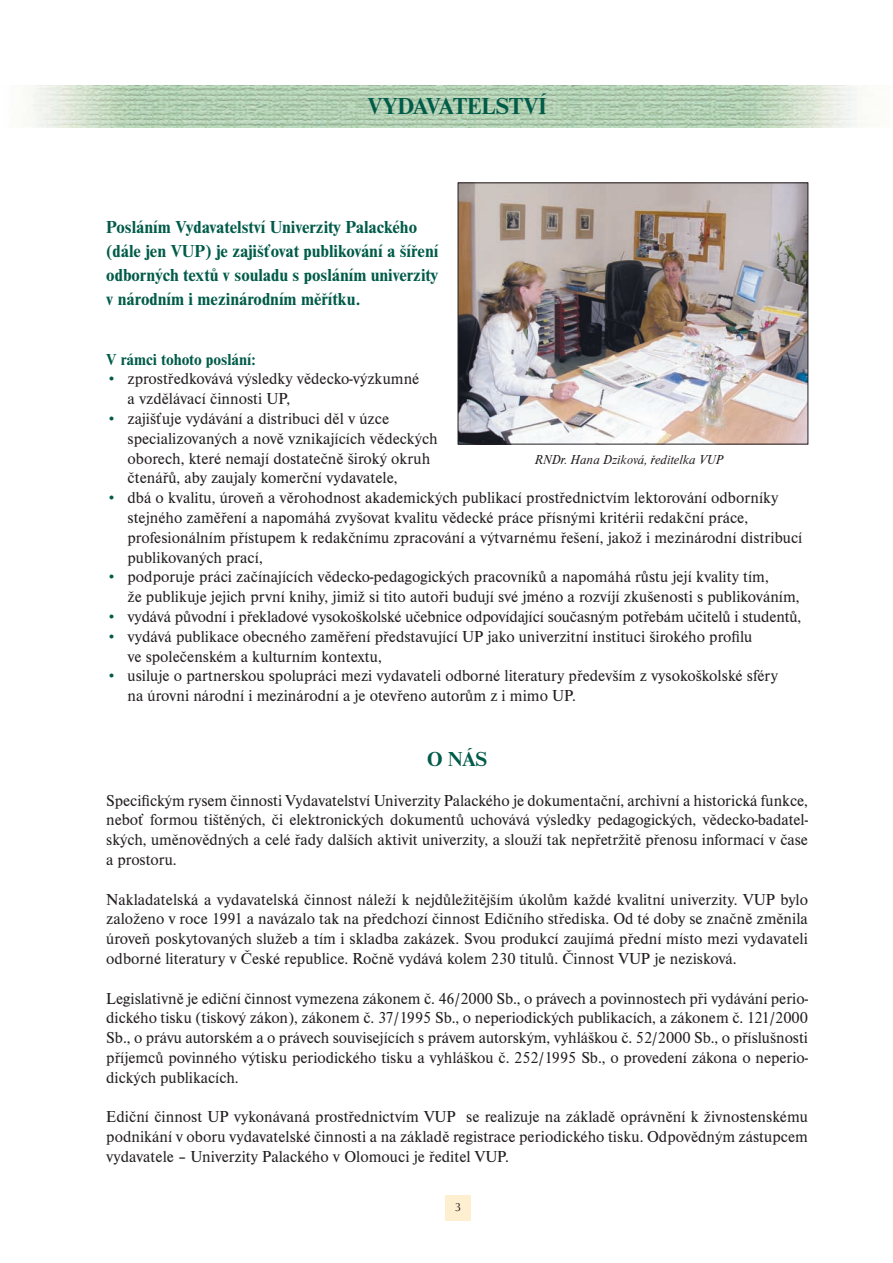
<style>
.page{position:relative;width:893px;height:1263px;background:#fff}
.page>*{position:absolute;margin:0;border:0;box-sizing:border-box;transform-origin:0 0}
.t1{font:700 24px "Nimbus Roman DOT";color:#015b49}
.t2{font:700 21px "Nimbus Roman DOT";color:#015b49}
.t3{font:700 18px/24px "Nimbus Roman DOT";color:#015b49}
.t4{font:16.5px/19.8px "Nimbus Roman DOT";color:#231f20}
.t5{font:700 16.5px "Nimbus Roman DOT";color:#015b49}
.t6{font:italic 13.5px "Nimbus Roman DOT";color:#231f20}
.t7{font:12px "Zapf Humanist 601 BTCE";color:#231f20}
.s1{color:#015b49}
</style>
<div class="page">
<div style="left:445px;top:1195px;width:26px;height:26px;background:#feefd0"></div>
<img style="left:25px;top:85px;width:844px;height:42px">
<img style="left:460px;top:185px;width:346px;height:257px">
<div style="left:458px;top:183px;width:350px;height:261px;border:1px solid #231f20"></div>
<h1 class="t1" style="left:367px;top:97px;width:181px">VYDAVATELSTVÍ</h1>
<p class="t3" style="left:106px;top:216px;width:333px">Posláním Vydavatelství Univerzity Palackého (dále jen VUP) je zajišťovat publikování a šíření odborných textů v souladu s posláním univerzity v národním i mezinárodním měřítku.</p>
<p class="t5" style="left:106px;top:353px;width:151px">V rámci tohoto poslání:</p>
<p class="t4" style="left:128px;top:370px;width:293px;text-indent:-21px"><span class="s1">•</span> zprostředkovává výsledky vědecko-výzkumné a vzdělávací činnosti UP,</p>
<p class="t4" style="left:128px;top:410px;width:312px;text-indent:-21px"><span class="s1">•</span> zajišťuje vydávání a distribuci děl v úzce specializovaných a nově vznikajících vědeckých oborech, které nemají dostatečně široký okruh čtenářů, aby zaujaly komerční vydavatele,</p>
<p class="t4" style="left:128px;top:489px;width:676px;text-indent:-21px"><span class="s1">•</span> dbá o kvalitu, úroveň a věrohodnost akademických publikací prostřednictvím lektorování odborníky stejného zaměření a napomáhá zvyšovat kvalitu vědecké práce přísnými kritérii redakční práce, profesionálním přístupem k redakčnímu zpracování a výtvarnému řešení, jakož i mezinárodní distribucí publikovaných prací,</p>
<p class="t4" style="left:128px;top:568px;width:674px;text-indent:-21px"><span class="s1">•</span> podporuje práci začínajících vědecko-pedagogických pracovníků a napomáhá růstu její kvality tím,<br>že publikuje jejich první knihy, jimiž si tito autoři budují své jméno a rozvíjí zkušenosti s publikováním,</p>
<p class="t4" style="left:106px;top:608px;width:696px"><span class="s1">•</span> vydává původní i překladové vysokoškolské učebnice odpovídající současným potřebám učitelů i studentů,</p>
<p class="t4" style="left:128px;top:627px;width:626px;text-indent:-21px"><span class="s1">•</span> vydává publikace obecného zaměření představující UP jako univerzitní instituci širokého profilu ve společenském a kulturním kontextu,</p>
<p class="t4" style="left:128px;top:667px;width:652px;text-indent:-21px"><span class="s1">•</span> usiluje o partnerskou spolupráci mezi vydavateli odborné literatury především z vysokoškolské sféry na úrovni národní i mezinárodní a je otevřeno autorům z i mimo UP.</p>
<p class="t6" style="left:535px;top:455px;width:190px">RNDr. Hana Dziková, ředitelka VUP</p>
<p class="t2" style="left:427px;top:751px;width:61px">O NÁS</p>
<p class="t4" style="left:106px;top:791px;width:703px;text-align:justify">Specifickým rysem činnosti Vydavatelství Univerzity Palackého je dokumentační, archivní a historická funkce, neboť formou tištěných, či elektronických dokumentů uchovává výsledky pedagogických, vědecko-badatel&shy;ských, uměnovědných a celé řady dalších aktivit univerzity, a slouží tak nepřetržitě přenosu informací v čase a prostoru.</p>
<p class="t4" style="left:106px;top:890px;width:703px;text-align:justify">Nakladatelská a vydavatelská činnost náleží k nejdůležitějším úkolům každé kvalitní univerzity. VUP bylo založeno v roce 1991 a navázalo tak na předchozí činnost Edičního střediska. Od té doby se značně změnila úroveň poskytovaných služeb a tím i skladba zakázek. Svou produkcí zaujímá přední místo mezi vydavateli odborné literatury v České republice. Ročně vydává kolem 230 titulů. Činnost VUP je nezisková.</p>
<p class="t4" style="left:106px;top:989px;width:703px;text-align:justify">Legislativně je ediční činnost vymezena zákonem č. 46/2000 Sb., o právech a povinnostech při vydávání perio&shy;dického tisku (tiskový zákon), zákonem č. 37/1995 Sb., o neperiodických publikacích, a zákonem č. 121/2000<br>Sb., o právu autorském a o právech souvisejících s právem autorským, vyhláškou č. 52/2000 Sb., o příslušnosti příjemců povinného výtisku periodického tisku a vyhláškou č. 252/1995 Sb., o provedení zákona o neperio&shy;dických publikacích.</p>
<p class="t4" style="left:106px;top:1108px;width:703px;text-align:justify">Ediční činnost UP vykonávaná prostřednictvím VUP se realizuje na základě oprávnění k živnostenskému podnikání v oboru vydavatelské činnosti a na základě registrace periodického tisku. Odpovědným zástupcem vydavatele – Univerzity Palackého v Olomouci je ředitel VUP.</p>
<p class="t7" style="left:455px;top:1202px;width:8px">3</p>
</div>
